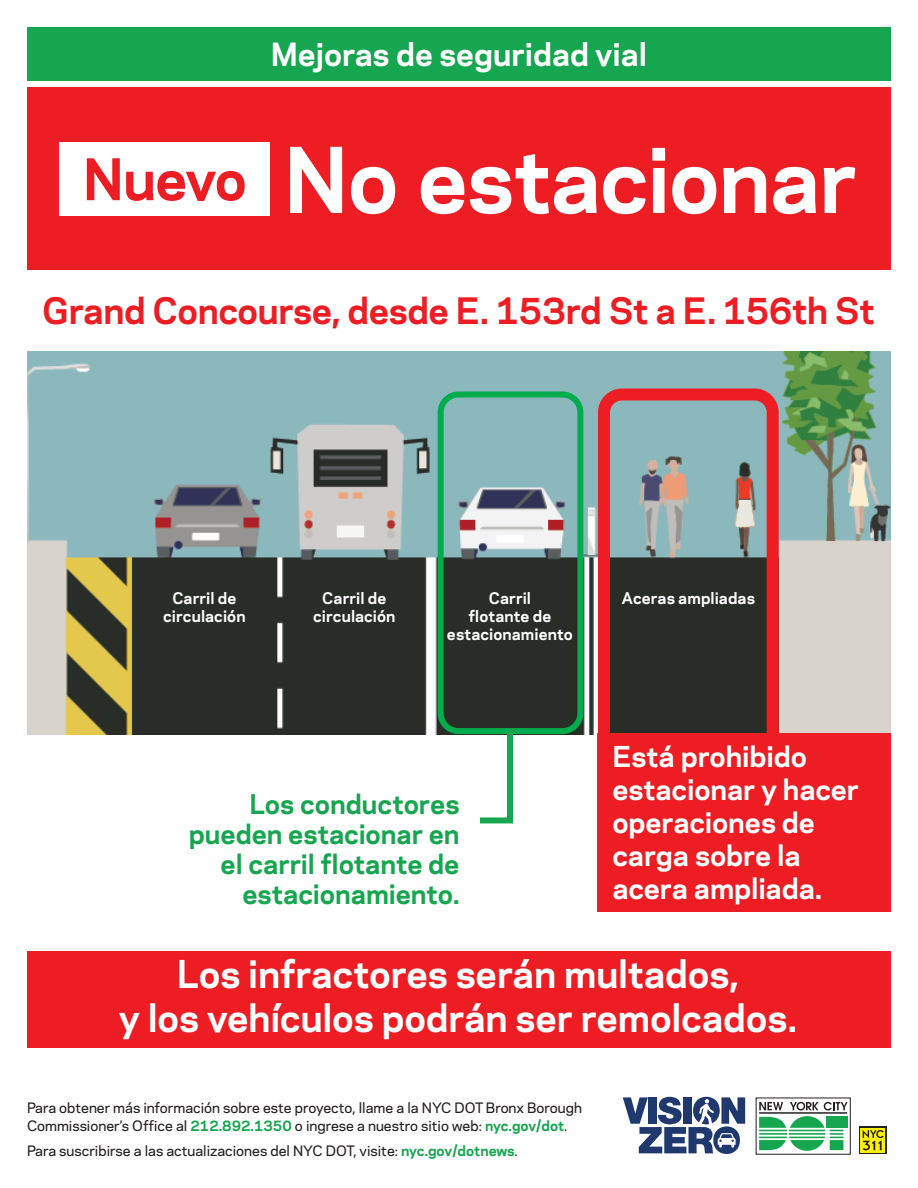
<style>
.page{position:relative;width:918px;height:1188px;background:#fff}
.page>*{position:absolute;margin:0;border:0;box-sizing:border-box;transform-origin:0 0}
.t1{font:700 84.9px "Galaxie Polaris";letter-spacing:-.015em;color:#fff}
.t2{font:700 53.7px "Galaxie Polaris";letter-spacing:-.03em;color:#ee1d23}
.t3{font:700 36px/43.2px "Galaxie Polaris";letter-spacing:-.005em;color:#fff;text-align:center}
.t4{font:700 34.2px "Galaxie Polaris";letter-spacing:-.015em;color:#ee1d23}
.t5{font:700 30px "Galaxie Polaris";color:#fff}
.t6{font:700 27px/33px "Galaxie Polaris";letter-spacing:-.005em;color:#fff}
.t7{font:700 25.5px/30px "Galaxie Polaris";color:#15a64f;text-align:right}
.t8{font:700 15px/18px "Galaxie Polaris";letter-spacing:.005em;color:#fff;text-align:center}
.t9{font:500 13.5px/18px "Galaxie Polaris";color:#231f20}
.s1{font-weight:700;color:#15a64f}
</style>
<div class="page">
<svg style="left:623px;top:1097px;width:122px;height:57px"></svg>
<svg style="left:759px;top:1102px;width:89px;height:49px"></svg>
<div style="left:859px;top:1126px;width:28px;height:28px;background:#231f20"></div>
<svg style="left:860px;top:1128px;width:25px;height:25px"></svg>
<svg style="left:863px;top:1130px;width:21px;height:20px"></svg>
<div style="left:27px;top:81px;width:864px;height:189px;background:#ee1d23"></div>
<div style="left:27px;top:27px;width:864px;height:54px;background:#15a64f"></div>
<div style="left:27px;top:81px;width:864px;height:6px;background:#fff"></div>
<img style="left:27px;top:351px;width:864px;height:383px">
<div style="left:438px;top:392px;width:145px;height:342px;border:6px solid #00ac4c;border-radius:18px"></div>
<div style="left:598px;top:388px;width:181px;height:405px;border:12px solid #ee1d23;border-radius:18px"></div>
<div style="left:598px;top:733px;width:293px;height:179px;background:#ee1d23"></div>
<svg style="left:444px;top:723px;width:72px;height:101px"></svg>
<div style="left:27px;top:951px;width:864px;height:97px;background:#ee1d23"></div>
<div style="left:162px;top:774px;width:318px;height:171px;background:#fff"></div>
<div style="left:59px;top:142px;width:211px;height:73px;background:#fff"></div>
<p class="t5" style="left:271px;top:32px;width:378px">Mejoras de seguridad vial</p>
<p class="t2" style="left:83px;top:139px;width:166px">Nuevo</p>
<p class="t1" style="left:284px;top:117px;width:574px">No estacionar</p>
<p class="t4" style="left:42px;top:285px;width:834px">Grand Concourse, desde E. 153rd St a E. 156th St</p>
<p class="t8" style="left:163px;top:588px;width:84px">Carril de circulación</p>
<p class="t8" style="left:313px;top:588px;width:84px">Carril de circulación</p>
<p class="t8" style="left:447px;top:588px;width:128px">Carril<br>flotante de estacionamiento</p>
<p class="t8" style="left:622px;top:588px;width:135px">Aceras ampliadas</p>
<p class="t7" style="left:189px;top:788px;width:272px">Los conductores pueden estacionar en el carril flotante de estacionamiento.</p>
<p class="t6" style="left:612px;top:739px;width:248px">Está prohibido estacionar y hacer operaciones de carga sobre la acera ampliada.</p>
<p class="t3" style="left:119px;top:951px;width:680px">Los infractores serán multados,<br>y los vehículos podrán ser remolcados.</p>
<p class="t9" style="left:27px;top:1098px;width:556px">Para obtener más información sobre este proyecto, llame a la NYC DOT Bronx Borough<br>Commissioner’s Office al <span class="s1">212.892.1350</span> o ingrese a nuestro sitio web: <span class="s1">nyc.gov/dot</span>.</p>
<p class="t9" style="left:27px;top:1141px;width:492px">Para suscribirse a las actualizaciones del NYC DOT, visite: <span class="s1">nyc.gov/dotnews</span>.</p>
</div>
